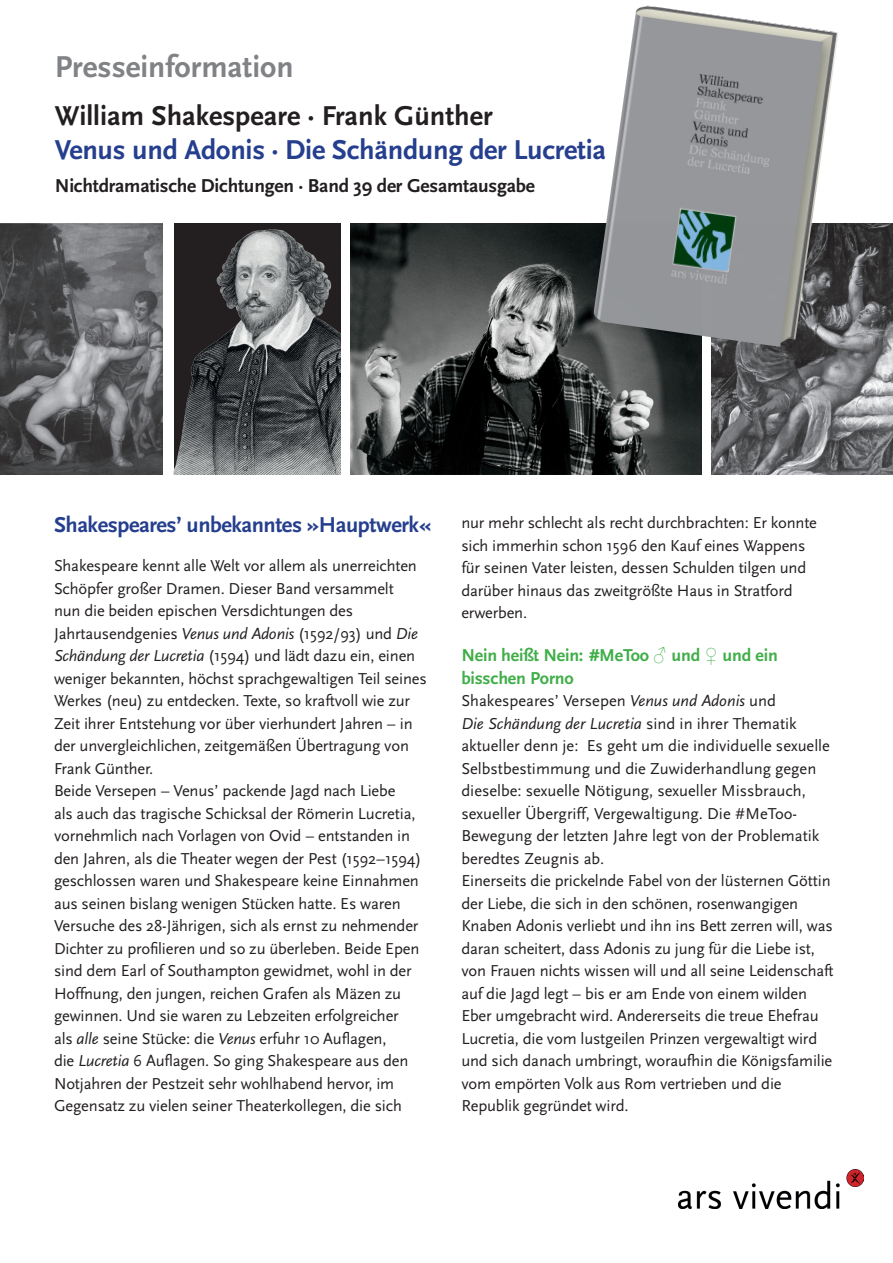
<style>
.page{position:relative;width:893px;height:1263px;background:#fff}
.page>*{position:absolute;margin:0;border:0;box-sizing:border-box;transform-origin:0 0}
.t1{font:700 31.5px "Scala Sans";color:#808285}
.t2{font:700 28.5px "Scala Sans";letter-spacing:-.01em;color:#253f8e}
.t3{font:700 28.5px "Scala Sans";color:#231f20}
.t4{font:700 22.5px "Scala Sans";letter-spacing:-.02em;color:#253f8e}
.t5{font:700 19.5px "Scala Sans";letter-spacing:-.01em;color:#231f20}
.t6{font:700 18px/22.5px "Scala Sans";letter-spacing:-.01em;color:#40ae49}
.t7{font:16.5px/22.5px "Scala Sans";letter-spacing:-.01em;color:#231f20}
.s1{font-style:italic}
.s2{font-family:"Arial"}
</style>
<div class="page">
<img style="left:174px;top:223px;width:166px;height:251px">
<img style="left:678px;top:1170px;width:185px;height:39px">
<img style="left:351px;top:223px;width:350px;height:251px">
<img style="left:711px;top:223px;width:182px;height:251px">
<img style="left:0;top:223px;width:162px;height:251px">
<img style="left:592px;top:5px;width:246px;height:344px">
<h1 class="t1" style="left:55px;top:50px;width:240px">Presseinformation</h1>
<h2 class="t3" style="left:55px;top:100px;width:439px">William Shakespeare · Frank Günther</h2>
<h2 class="t2" style="left:55px;top:134px;width:553px">Venus und Adonis · Die Schändung der Lucretia</h2>
<p class="t5" style="left:55px;top:175px;width:482px">Nichtdramatische Dichtungen · Band 39 der Gesamtausgabe</p>
<h3 class="t4" style="left:54px;top:513px;width:379px">Shakespeares’ unbekanntes »Hauptwerk«</h3>
<p class="t7" style="left:54px;top:555px;width:374px">Shakespeare kennt alle Welt vor allem als unerreichten Schöpfer großer Dramen. Dieser Band versammelt<br>nun die beiden epischen Versdichtungen des Jahrtausendgenies <span class="s1">Venus und Adonis</span> (1592/93) und <span class="s1">Die Schändung der Lucretia</span> (1594) und lädt dazu ein, einen weniger bekannten, höchst sprachgewaltigen Teil seines Werkes (neu) zu entdecken. Texte, so kraftvoll wie zur Zeit ihrer Entstehung vor über vierhundert Jahren – in der unvergleichlichen, zeitgemäßen Übertragung von Frank Günther.<br>Beide Versepen – Venus’ packende Jagd nach Liebe<br>als auch das tragische Schicksal der Römerin Lucretia, vornehmlich nach Vorlagen von Ovid – entstanden in den Jahren, als die Theater wegen der Pest (1592–1594) geschlossen waren und Shakespeare keine Einnahmen aus seinen bislang wenigen Stücken hatte. Es waren Versuche des 28-Jährigen, sich als ernst zu nehmender Dichter zu profilieren und so zu überleben. Beide Epen sind dem Earl of Southampton gewidmet, wohl in der Hoffnung, den jungen, reichen Grafen als Mäzen zu gewinnen. Und sie waren zu Lebzeiten erfolgreicher<br>als <span class="s1">alle</span> seine Stücke: die <span class="s1">Venus</span> erfuhr 10 Auflagen,<br>die <span class="s1">Lucretia</span> 6 Auflagen. So ging Shakespeare aus den Notjahren der Pestzeit sehr wohlhabend hervor, im Gegensatz zu vielen seiner Theaterkollegen, die sich</p>
<p class="t7" style="left:461px;top:512px;width:357px">nur mehr schlecht als recht durchbrachten: Er konnte sich immerhin schon 1596 den Kauf eines Wappens für seinen Vater leisten, dessen Schulden tilgen und darüber hinaus das zweitgrößte Haus in Stratford erwerben.</p>
<p class="t6" style="left:461px;top:645px;width:318px">Nein heißt Nein: #MeToo <span class="s2">♂</span> und <span class="s2">♀</span> und ein bisschen Porno</p>
<p class="t7" style="left:461px;top:690px;width:374px">Shakespeares’ Versepen <span class="s1">Venus und Adonis</span> und<br><span class="s1">Die Schändung der Lucretia</span> sind in ihrer Thematik aktueller denn je: Es geht um die individuelle sexuelle Selbstbestimmung und die Zuwiderhandlung gegen dieselbe: sexuelle Nötigung, sexueller Missbrauch, sexueller Übergriff, Vergewaltigung. Die #MeToo-Bewegung der letzten Jahre legt von der Problematik beredtes Zeugnis ab.<br>Einerseits die prickelnde Fabel von der lüsternen Göttin der Liebe, die sich in den schönen, rosenwangigen Knaben Adonis verliebt und ihn ins Bett zerren will, was daran scheitert, dass Adonis zu jung für die Liebe ist, von Frauen nichts wissen will und all seine Leidenschaft auf die Jagd legt – bis er am Ende von einem wilden Eber umgebracht wird. Andererseits die treue Ehefrau Lucretia, die vom lustgeilen Prinzen vergewaltigt wird und sich danach umbringt, woraufhin die Königsfamilie vom empörten Volk aus Rom vertrieben und die Republik gegründet wird.</p>
</div>
